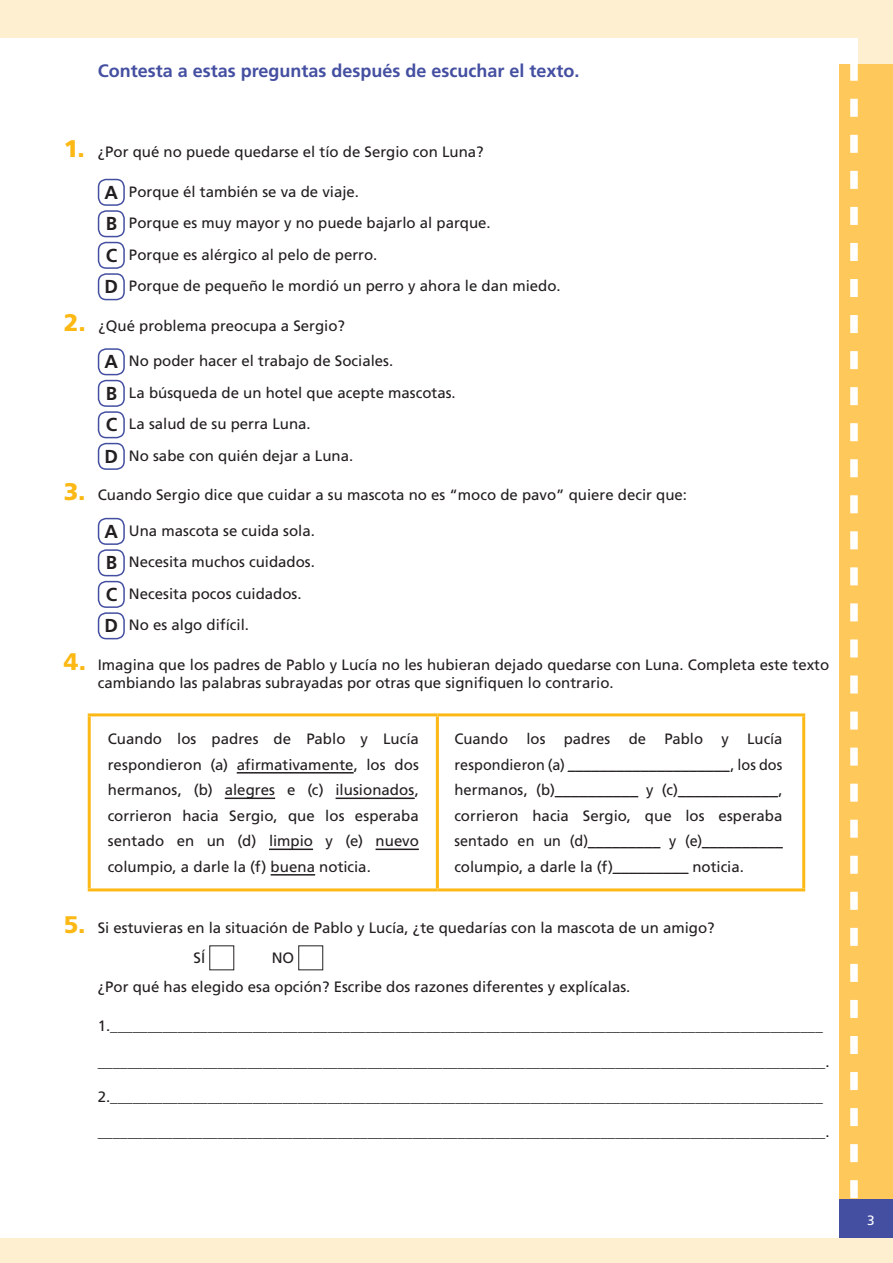
<style>
.page{position:relative;width:893px;height:1263px;background:#feefd0}
.page>*{position:absolute;margin:0;border:0;box-sizing:border-box;transform-origin:0 0}
.t1{font:700 18px "Frutiger LT Std";color:#444fa1}
.t2{font:15px/25.5px "Frutiger LT Std";color:#231f20}
.t3{font:13.5px "Frutiger LT Std";color:#fff}
.s1{font-weight:900;font-size:24px;color:#fcb814}
.s2{font-weight:700;font-size:18.75px}
</style>
<div class="page">
<div style="left:0;top:38px;width:857px;height:1199px;background:#fff"></div>
<div style="left:839px;top:64px;width:54px;height:1173px;background:#fec85a"></div>
<div style="left:839px;top:1199px;width:54px;height:38px;background:#444fa1"></div>
<svg style="left:850px;top:63px;width:8px;height:1135px"></svg>
<div style="left:98px;top:179px;width:27px;height:27px;border:2px solid #444fa1;border-radius:8px"></div>
<div style="left:98px;top:210px;width:27px;height:27px;border:2px solid #444fa1;border-radius:8px"></div>
<div style="left:98px;top:242px;width:27px;height:27px;border:2px solid #444fa1;border-radius:8px"></div>
<div style="left:98px;top:273px;width:27px;height:27px;border:2px solid #444fa1;border-radius:8px"></div>
<div style="left:98px;top:348px;width:27px;height:27px;border:2px solid #444fa1;border-radius:8px"></div>
<div style="left:98px;top:380px;width:27px;height:27px;border:2px solid #444fa1;border-radius:8px"></div>
<div style="left:98px;top:411px;width:27px;height:27px;border:2px solid #444fa1;border-radius:8px"></div>
<div style="left:98px;top:443px;width:27px;height:27px;border:2px solid #444fa1;border-radius:8px"></div>
<div style="left:98px;top:518px;width:27px;height:27px;border:2px solid #444fa1;border-radius:8px"></div>
<div style="left:98px;top:549px;width:27px;height:27px;border:2px solid #444fa1;border-radius:8px"></div>
<div style="left:98px;top:581px;width:27px;height:27px;border:2px solid #444fa1;border-radius:8px"></div>
<div style="left:98px;top:612px;width:27px;height:27px;border:2px solid #444fa1;border-radius:8px"></div>
<hr style="left:88px;top:713px;width:349px;height:3px;background:#fcb814">
<hr style="left:88px;top:716px;width:3px;height:172px;background:#fcb814">
<hr style="left:437px;top:713px;width:368px;height:3px;background:#fcb814">
<hr style="left:436px;top:716px;width:3px;height:172px;background:#fcb814">
<hr style="left:802px;top:716px;width:3px;height:172px;background:#fcb814">
<hr style="left:88px;top:888px;width:349px;height:3px;background:#fcb814">
<hr style="left:437px;top:888px;width:368px;height:3px;background:#fcb814">
<hr style="left:237px;top:772px;width:117px;height:1px;background:#231f20">
<hr style="left:225px;top:797px;width:50px;height:2px;background:#231f20">
<hr style="left:336px;top:797px;width:79px;height:2px;background:#231f20">
<hr style="left:269px;top:848px;width:44px;height:2px;background:#231f20">
<hr style="left:376px;top:848px;width:43px;height:2px;background:#231f20">
<hr style="left:271px;top:874px;width:44px;height:1px;background:#231f20">
<div style="left:298px;top:945px;width:25px;height:25px;border:1px solid #231f20"></div>
<hr style="left:568px;top:771px;width:161px;height:1px;background:#231f20">
<hr style="left:555px;top:796px;width:83px;height:1px;background:#231f20">
<hr style="left:588px;top:847px;width:72px;height:1px;background:#231f20">
<hr style="left:613px;top:873px;width:75px;height:1px;background:#231f20">
<hr style="left:702px;top:847px;width:81px;height:1px;background:#231f20">
<hr style="left:678px;top:796px;width:100px;height:1px;background:#231f20">
<p class="t1" style="left:98px;top:60px;width:483px">Contesta a estas preguntas después de escuchar el texto.</p>
<p class="t2" style="left:64px;top:139px;width:421px"><span class="s1">1.</span> ¿Por qué no puede quedarse el tío de Sergio con Luna?</p>
<p class="t2" style="left:105px;top:176px;width:458px;line-height:31.5px"><span class="s2">A</span> Porque él también se va de viaje.<br><span class="s2">B</span> Porque es muy mayor y no puede bajarlo al parque.<br><span class="s2">C</span> Porque es alérgico al pelo de perro.<br><span class="s2">D</span> Porque de pequeño le mordió un perro y ahora le dan miedo.</p>
<p class="t2" style="left:64px;top:313px;width:283px"><span class="s1">2.</span> ¿Qué problema preocupa a Sergio?</p>
<p class="t2" style="left:105px;top:345px;width:353px;line-height:31.5px"><span class="s2">A</span> No poder hacer el trabajo de Sociales.<br><span class="s2">B</span> La búsqueda de un hotel que acepte mascotas.<br><span class="s2">C</span> La salud de su perra Luna.<br><span class="s2">D</span> No sabe con quién dejar a Luna.</p>
<p class="t2" style="left:64px;top:482px;width:625px"><span class="s1">3.</span> Cuando Sergio dice que cuidar a su mascota no es “moco de pavo” quiere decir que:</p>
<p class="t2" style="left:105px;top:515px;width:212px;line-height:31.5px"><span class="s2">A</span> Una mascota se cuida sola.<br><span class="s2">B</span> Necesita muchos cuidados.<br><span class="s2">C</span> Necesita pocos cuidados.<br><span class="s2">D</span> No es algo difícil.</p>
<p class="t2" style="left:98px;top:655px;width:733px;line-height:18px;text-indent:-34px"><span class="s1">4.</span> Imagina que los padres de Pablo y Lucía no les hubieran dejado quedarse con Luna. Completa este texto cambiando las palabras subrayadas por otras que signifiquen lo contrario.</p>
<p class="t2" style="left:108px;top:726px;width:313px;text-align:justify">Cuando los padres de Pablo y Lucía respondieron (a) afirmativamente, los dos hermanos, (b) alegres e (c) ilusionados, corrieron hacia Sergio, que los esperaba sentado en un (d) limpio y (e) nuevo columpio, a darle la (f) buena noticia.</p>
<p class="t2" style="left:454px;top:726px;width:330px;text-align:justify">Cuando los padres de Pablo y Lucía respondieron (a) ____________________, los dos hermanos, (b)__________ y (c)____________, corrieron hacia Sergio, que los esperaba sentado en un (d)_________ y (e)__________ columpio, a darle la (f)_________ noticia.</p>
<p class="t2" style="left:194px;top:913px;width:523px;line-height:29.5px;text-indent:-130px"><span class="s1">5.</span> Si estuvieras en la situación de Pablo y Lucía, ¿te quedarías con la mascota de un amigo?<br>SÍ</p>
<p class="t2" style="left:98px;top:943px;width:534px;line-height:29.5px;text-indent:174px">NO<br>¿Por qué has elegido esa opción? Escribe dos razones diferentes y explícalas.</p>
<p class="t2" style="left:98px;top:1013px;width:727px">1._______________________________________________________________________________________________</p>
<p class="t2" style="left:98px;top:1048px;width:733px">_________________________________________________________________________________________________.</p>
<p class="t2" style="left:98px;top:1083px;width:727px">2._______________________________________________________________________________________________</p>
<p class="t2" style="left:98px;top:1119px;width:733px">_________________________________________________________________________________________________.</p>
<p class="t3" style="left:867px;top:1212px;width:9px">3</p>
</div>
